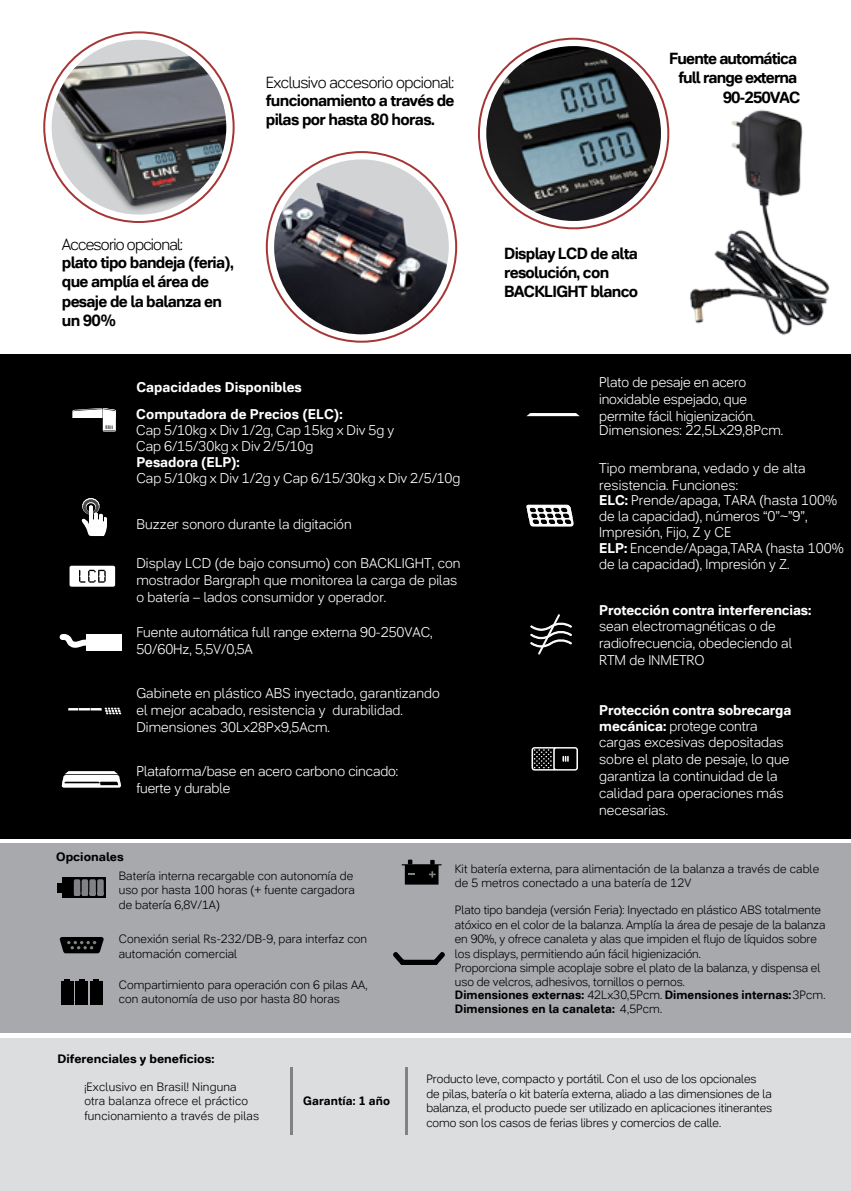
<style>
.page{position:relative;width:851px;height:1191px;background:#fff}
.page>*{position:absolute;margin:0;border:0;box-sizing:border-box;transform-origin:0 0}
.t1{font:700 16px/19.2px "NII Sans";letter-spacing:-.04em;color:#000}
.t2{font:300 16px "NII Sans";letter-spacing:-.03em;color:#000}
.t3{font:300 16px "NII Sans";letter-spacing:-.05em;color:#000}
.t4{font:300 14px/16.8px "NII Sans";color:#fff}
.t5{font:700 14px "NII Sans";color:#fff}
.t6{font:700 12.2px "NII Sans";color:#000;scale:1.06 1}
.t7{font:300 12px/14.4px "NII Sans";letter-spacing:-.005em;color:#000}
.t8{font:700 12px/14px "NII Sans";letter-spacing:.005em;color:#000}
.t9{font:300 12px/14.4px "NII Sans";letter-spacing:.015em;color:#000}
.s1{font-weight:700}
.s2{font-weight:300}
</style>
<div class="page">
<div style="left:1px;top:354px;width:849px;height:484px;background:#000"></div>
<svg style="left:83px;top:499px;width:16px;height:5px"></svg>
<svg style="left:82px;top:505px;width:25px;height:31px"></svg>
<div style="left:69px;top:566px;width:46px;height:20px;background:#fff;border-radius:2px"></div>
<svg style="left:79px;top:570px;width:27px;height:12px"></svg>
<svg style="left:527px;top:413px;width:52px;height:3px"></svg>
<div style="left:86px;top:634px;width:35px;height:17px;background:#fff"></div>
<svg style="left:59px;top:633px;width:27px;height:15px"></svg>
<svg style="left:68px;top:707px;width:54px;height:8px"></svg>
<svg style="left:62px;top:771px;width:59px;height:16px"></svg>
<svg style="left:526px;top:505px;width:47px;height:21px"></svg>
<div style="left:1px;top:1038px;width:849px;height:153px;background:#dcddde"></div>
<hr style="left:405px;top:1067px;width:3px;height:67px;background:#808285">
<hr style="left:290px;top:1067px;width:2px;height:67px;background:#808285">
<svg style="left:73px;top:408px;width:43px;height:23px"></svg>
<svg style="left:530px;top:614px;width:42px;height:41px"></svg>
<svg style="left:531px;top:747px;width:47px;height:23px"></svg>
<img style="left:690px;top:110px;width:140px;height:225px">
<div style="left:0;top:843px;width:850px;height:189px;background:#a7a9ac"></div>
<svg style="left:60px;top:937px;width:44px;height:16px"></svg>
<svg style="left:62px;top:877px;width:44px;height:21px"></svg>
<svg style="left:58px;top:883px;width:4px;height:9px"></svg>
<div style="left:97px;top:879px;width:7px;height:17px;background:#808285;border-radius:2px"></div>
<div style="left:89px;top:879px;width:7px;height:17px;background:#808285;border-radius:2px"></div>
<div style="left:82px;top:879px;width:6px;height:17px;background:#808285;border-radius:2px"></div>
<div style="left:74px;top:879px;width:6px;height:17px;background:#808285;border-radius:2px"></div>
<svg style="left:74px;top:892px;width:30px;height:4px"></svg>
<div style="left:61px;top:982px;width:12px;height:23px;background:#000"></div>
<svg style="left:64px;top:979px;width:6px;height:3px"></svg>
<div style="left:76px;top:982px;width:12px;height:23px;background:#000"></div>
<svg style="left:79px;top:979px;width:5px;height:3px"></svg>
<div style="left:90px;top:982px;width:12px;height:23px;background:#000"></div>
<svg style="left:94px;top:979px;width:5px;height:3px"></svg>
<svg style="left:393px;top:952px;width:52px;height:13px"></svg>
<svg style="left:402px;top:859px;width:39px;height:25px"></svg>
<img style="left:274px;top:162px;width:174px;height:172px">
<img style="left:486px;top:46px;width:174px;height:175px;border-radius:87px">
<img style="left:52px;top:40px;width:174px;height:175px;border-radius:87px">
<p class="t2" style="left:266px;top:73px;width:190px">Exclusivo accesorio opcional:</p>
<p class="t1" style="left:266px;top:91px;width:190px">funcionamiento a través de pilas por hasta 80 horas.</p>
<p class="t3" style="left:62px;top:234px;width:122px">Accesorio opcional:</p>
<p class="t1" style="left:62px;top:252px;width:173px">plato tipo bandeja (feria), que amplía el área de pesaje de la balanza en un 90%</p>
<p class="t5" style="left:136px;top:378px;width:167px">Capacidades Disponibles</p>
<p class="t5" style="left:136px;top:405px;width:208px">Computadora de Precios (ELC):</p>
<p class="t4" style="left:136px;top:421px;width:259px;line-height:16px">Cap 5/10kg x Div 1/2g, Cap 15kg x Div 5g y<br>Cap 6/15/30kg x Div 2/5/10g</p>
<p class="t5" style="left:136px;top:453px;width:105px">Pesadora (ELP):</p>
<p class="t4" style="left:136px;top:469px;width:325px">Cap 5/10kg x Div 1/2g y Cap 6/15/30kg x Div 2/5/10g</p>
<p class="t4" style="left:136px;top:515px;width:217px">Buzzer sonoro durante la digitación</p>
<p class="t4" style="left:136px;top:554px;width:325px">Display LCD (de bajo consumo) con BACKLIGHT, con mostrador Bargraph que monitorea la carga de pilas o batería – lados consumidor y operador.</p>
<p class="t4" style="left:136px;top:623px;width:297px">Fuente automática full range externa 90-250VAC,<br>50/60Hz, 5,5V/0,5A</p>
<p class="t4" style="left:136px;top:684px;width:305px">Gabinete en plástico ABS inyectado, garantizando el mejor acabado, resistencia y durabilidad.<br>Dimensiones 30Lx28Px9,5Acm.</p>
<p class="t4" style="left:136px;top:762px;width:263px">Plataforma/base en acero carbono cincado: fuerte y durable</p>
<p class="t1" style="left:669px;top:48px;width:133px;text-align:right">Fuente automática full range externa<br>90-250VAC</p>
<p class="t1" style="left:504px;top:243px;width:135px">Display LCD de alta resolución, con<br>BACKLIGHT blanco</p>
<p class="t4" style="left:599px;top:373px;width:158px">Plato de pesaje en acero inoxidable espejado, que permite fácil higienización.</p>
<p class="t4" style="left:599px;top:421px;width:186px">Dimensiones: 22,5Lx29,8Pcm.</p>
<p class="t4" style="left:599px;top:459px;width:208px">Tipo membrana, vedado y de alta resistencia. Funciones:</p>
<p class="t4" style="left:599px;top:491px;width:246px;line-height:16px"><span class="s1">ELC:</span> Prende/apaga, TARA (hasta 100% de la capacidad), números “0”~”9”,<br>Impresión, Fijo, Z y CE<br><span class="s1">ELP:</span> Encende/Apaga,TARA (hasta 100% de la capacidad), Impresión y Z.</p>
<p class="t5" style="left:599px;top:601px;width:214px">Protección contra interferencias:</p>
<p class="t4" style="left:599px;top:618px;width:194px">sean electromagnéticas o de radiofrecuencia, obedeciendo al<br>RTM de INMETRO</p>
<p class="t4" style="left:599px;top:701px;width:194px"><span class="s1">Protección contra sobrecarga mecánica:</span> protege contra cargas excesivas depositadas sobre el plato de pesaje, lo que garantiza la continuidad de la calidad para operaciones más necesarias.</p>
<p class="t6" style="left:56px;top:849px;width:65px">Opcionales</p>
<p class="t7" style="left:119px;top:868px;width:237px">Batería interna recargable con autonomía de uso por hasta 100 horas (+ fuente cargadora de batería 6,8V/1A)</p>
<p class="t7" style="left:455px;top:860px;width:366px">Kit batería externa, para alimentación de la balanza a través de cable de 5 metros conectado a una batería de 12V</p>
<p class="t7" style="left:455px;top:902px;width:372px">Plato tipo bandeja (versión Feria): Inyectado en plástico ABS totalmente atóxico en el color de la balanza. Amplía la área de pesaje de la balanza en 90%, y ofrece canaleta y alas que impiden el flujo de líquidos sobre los displays, permitiendo aún fácil higienización.<br>Proporciona simple acoplaje sobre el plato de la balanza, y dispensa el uso de velcros, adhesivos, tornillos o pernos.</p>
<p class="t8" style="left:455px;top:987px;width:372px">Dimensiones externas: <span class="s2">42Lx30,5Pcm.</span> Dimensiones internas: <span class="s2">3Pcm.<br></span>Dimensiones en la canaleta: <span class="s2">4,5Pcm.</span></p>
<p class="t7" style="left:119px;top:931px;width:250px">Conexión serial Rs-232/DB-9, para interfaz con automación comercial</p>
<p class="t7" style="left:119px;top:977px;width:250px">Compartimiento para operación con 6 pilas AA, con autonomía de uso por hasta 80 horas</p>
<p class="t6" style="left:58px;top:1051px;width:149px">Diferenciales y beneficios:</p>
<p class="t9" style="left:84px;top:1079px;width:176px">¡Exclusivo en Brasil! Ninguna otra balanza ofrece el práctico funcionamiento a través de pilas</p>
<p class="t8" style="left:303px;top:1093px;width:88px">Garantía: 1 año</p>
<p class="t7" style="left:426px;top:1071px;width:347px">Producto leve, compacto y portátil. Con el uso de los opcionales de pilas, batería o kit batería externa, aliado a las dimensiones de la balanza, el producto puede ser utilizado en aplicaciones itinerantes como son los casos de ferias libres y comercios de calle.</p>
</div>
